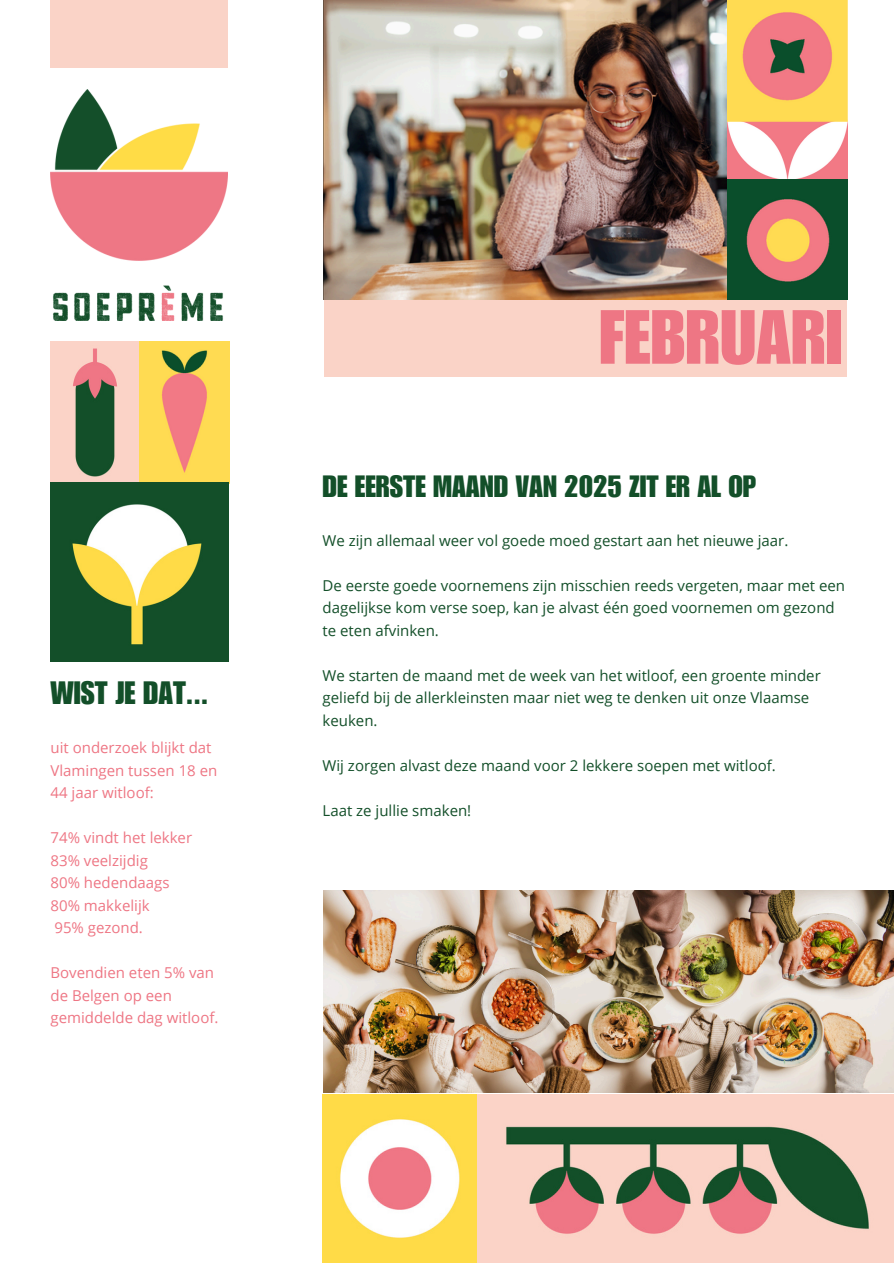
<style>
.page{position:relative;width:894px;height:1264px;background:#fff}
.page>*{position:absolute;margin:0;border:0;box-sizing:border-box;transform-origin:0 0}
.t1{font:75px "Impact LT Std";color:#ee7684}
.t2{font:31.5px "Impact LT Std";color:#134f29}
.t3{font:30px "Impact LT Std";color:#134f29}
.t4{font:15px/22.5px "Open Sans";color:#134f29}
.t5{font:15px/22.5px "Open Sans";color:#ee7684}
</style>
<div class="page">
<div style="left:50px;top:0;width:177px;height:68px;background:#fad3c7"></div>
<img style="left:323px;top:0;width:404px;height:299px">
<img style="left:50px;top:89px;width:177px;height:231px">
<img style="left:50px;top:342px;width:179px;height:319px">
<img style="left:727px;top:122px;width:119px;height:178px">
<img style="left:727px;top:0;width:119px;height:122px">
<div style="left:323px;top:300px;width:523px;height:77px;background:#fad3c7"></div>
<img style="left:322px;top:1094px;width:571px;height:168px">
<img style="left:323px;top:890px;width:570px;height:202px">
<p class="t2" style="left:50px;top:681px;width:159px">WIST JE DAT...</p>
<p class="t5" style="left:50px;top:736px;width:168px">uit onderzoek blijkt dat<br>Vlamingen tussen 18 en<br>44 jaar witloof:</p>
<p class="t5" style="left:50px;top:826px;width:143px">74% vindt het lekker</p>
<p class="t5" style="left:50px;top:848px;width:99px">83% veelzijdig</p>
<h2 class="t5" style="left:50px;top:871px;width:121px">80% hedendaags</h2>
<p class="t5" style="left:50px;top:893px;width:101px">80% makkelijk</p>
<p class="t5" style="left:54px;top:916px;width:90px">95% gezond.</p>
<p class="t5" style="left:50px;top:961px;width:169px">Bovendien eten 5% van de Belgen op een gemiddelde dag witloof.</p>
<p class="t1" style="left:599px;top:310px;width:245px">FEBRUARI</p>
<p class="t3" style="left:322px;top:475px;width:435px">DE EERSTE MAAND VAN 2025 ZIT ER AL OP</p>
<p class="t4" style="left:322px;top:528px;width:467px">We zijn allemaal weer vol goede moed gestart aan het nieuwe jaar.</p>
<p class="t4" style="left:322px;top:573px;width:524px">De eerste goede voornemens zijn misschien reeds vergeten, maar met een dagelijkse kom verse soep, kan je alvast één goed voornemen om gezond te eten afvinken.</p>
<p class="t4" style="left:322px;top:663px;width:499px">We starten de maand met de week van het witloof, een groente minder geliefd bij de allerkleinsten maar niet weg te denken uit onze Vlaamse keuken.</p>
<p class="t4" style="left:322px;top:753px;width:454px">Wij zorgen alvast deze maand voor 2 lekkere soepen met witloof.</p>
<p class="t4" style="left:322px;top:798px;width:150px">Laat ze jullie smaken!</p>
</div>
